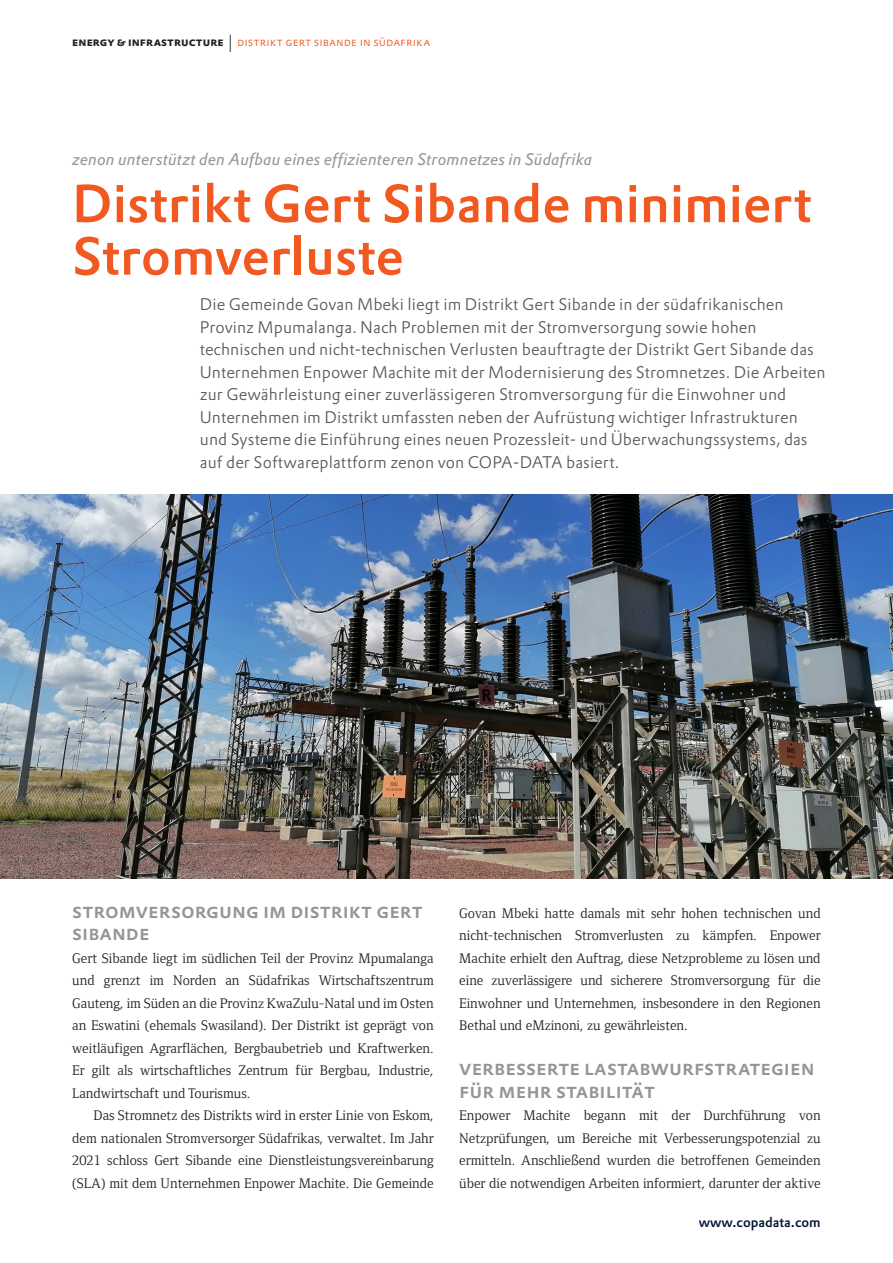
<style>
.page{position:relative;width:893px;height:1263px;background:#fff}
.page>*{position:absolute;margin:0;border:0;box-sizing:border-box;transform-origin:0 0}
.headline_orange{font:500 52.5px/52.5px "DTL Prokyon TOT";color:#f15921}
.headlines_in_copy_left_align{font:500 21px/22.5px "DTL Prokyon TOT Caps";color:#939598}
.lead_text{font:300 16.5px/22.5px "DTL Prokyon TOT";letter-spacing:.005em;color:#57585a}
.kicker{font:italic 16.5px "DTL Prokyon TOT";letter-spacing:.005em;color:#939598}
.copy_no_indent_GERMAN{font:14.25px/22.5px "Foundry Form Serif";color:#231f20;text-align:justify}
.copy_indent_GERMAN{font:14.25px/22.5px "Foundry Form Serif";color:#231f20;text-align:justify}
.t1{font:500 13.5px "DTL Prokyon TOT";color:#001537}
.t2{font:300 12px "DTL Prokyon TOT Caps";letter-spacing:.005em;color:#f15921}
.s1{font-weight:700;color:#231f20}
.s2{font-size:24px;color:#231f20}
</style>
<div class="page">
<img style="left:0;top:494px;width:893px;height:384px">
<p class="t2" style="left:72px;top:34px;width:359px"><span class="s1">energy &amp; infrastructure</span> <span class="s2">I</span> distrikt gert sibande in südafrika</p>
<p class="kicker" style="left:72px;top:149px;width:521px">zenon unterstützt den Aufbau eines effizienteren Stromnetzes in Südafrika</p>
<p class="headline_orange" style="left:72px;top:177px;width:741px">Distrikt Gert Sibande minimiert<br>Stromverluste</p>
<p class="lead_text" style="left:200px;top:293px;width:627px">Die Gemeinde Govan Mbeki liegt im Distrikt Gert Sibande in der südafrikanischen Provinz Mpumalanga. Nach Problemen mit der Stromversorgung sowie hohen technischen und nicht-technischen Verlusten beauftragte der Distrikt Gert Sibande das Unternehmen Enpower Machite mit der Modernisierung des Stromnetzes. Die Arbeiten zur Gewährleistung einer zuverlässigeren Stromversorgung für die Einwohner und Unternehmen im Distrikt umfassten neben der Aufrüstung wichtiger Infrastrukturen und Systeme die Einführung eines neuen Prozessleit- und Überwachungssystems, das auf der Softwareplattform zenon von COPA-DATA basiert.</p>
<p class="headlines_in_copy_left_align" style="left:72px;top:899px;width:352px">Stromversorgung im Distrikt Gert<br>Sibande</p>
<p class="copy_no_indent_GERMAN" style="left:72px;top:947px;width:363px">Gert Sibande liegt im südlichen Teil der Provinz Mpumalanga und grenzt im Norden an Südafrikas Wirtschaftszentrum Gauteng, im Süden an die Provinz KwaZulu-Natal und im Osten an Eswatini (ehemals Swasiland). Der Distrikt ist geprägt von weitläufigen Agrarflächen, Bergbaubetrieb und Kraftwerken.<br>Er gilt als wirtschaftliches Zentrum für Bergbau, Industrie, Landwirtschaft und Tourismus.</p>
<p class="copy_indent_GERMAN" style="left:72px;top:1104px;width:363px;text-indent:21px">Das Stromnetz des Distrikts wird in erster Linie von Eskom, dem nationalen Stromversorger Südafrikas, verwaltet. Im Jahr 2021 schloss Gert Sibande eine Dienstleistungsvereinbarung (SLA) mit dem Unternehmen Enpower Machite. Die Gemeinde</p>
<p class="copy_indent_GERMAN" style="left:459px;top:902px;width:363px">Govan Mbeki hatte damals mit sehr hohen technischen und nicht-technischen Stromverlusten zu kämpfen. Enpower Machite erhielt den Auftrag, diese Netzprobleme zu lösen und eine zuverlässigere und sicherere Stromversorgung für die Einwohner und Unternehmen, insbesondere in den Regionen Bethal und eMzinoni, zu gewährleisten.</p>
<p class="headlines_in_copy_left_align" style="left:459px;top:1056px;width:357px">Verbesserte Lastabwurfstrategien für mehr Stabilität</p>
<p class="copy_no_indent_GERMAN" style="left:459px;top:1104px;width:363px">Enpower Machite begann mit der Durchführung von Netzprüfungen, um Bereiche mit Verbesserungspotenzial zu ermitteln. Anschließend wurden die betroffenen Gemeinden über die notwendigen Arbeiten informiert, darunter der aktive</p>
<p class="t1" style="left:699px;top:1213px;width:124px">www.copadata.com</p>
</div>
